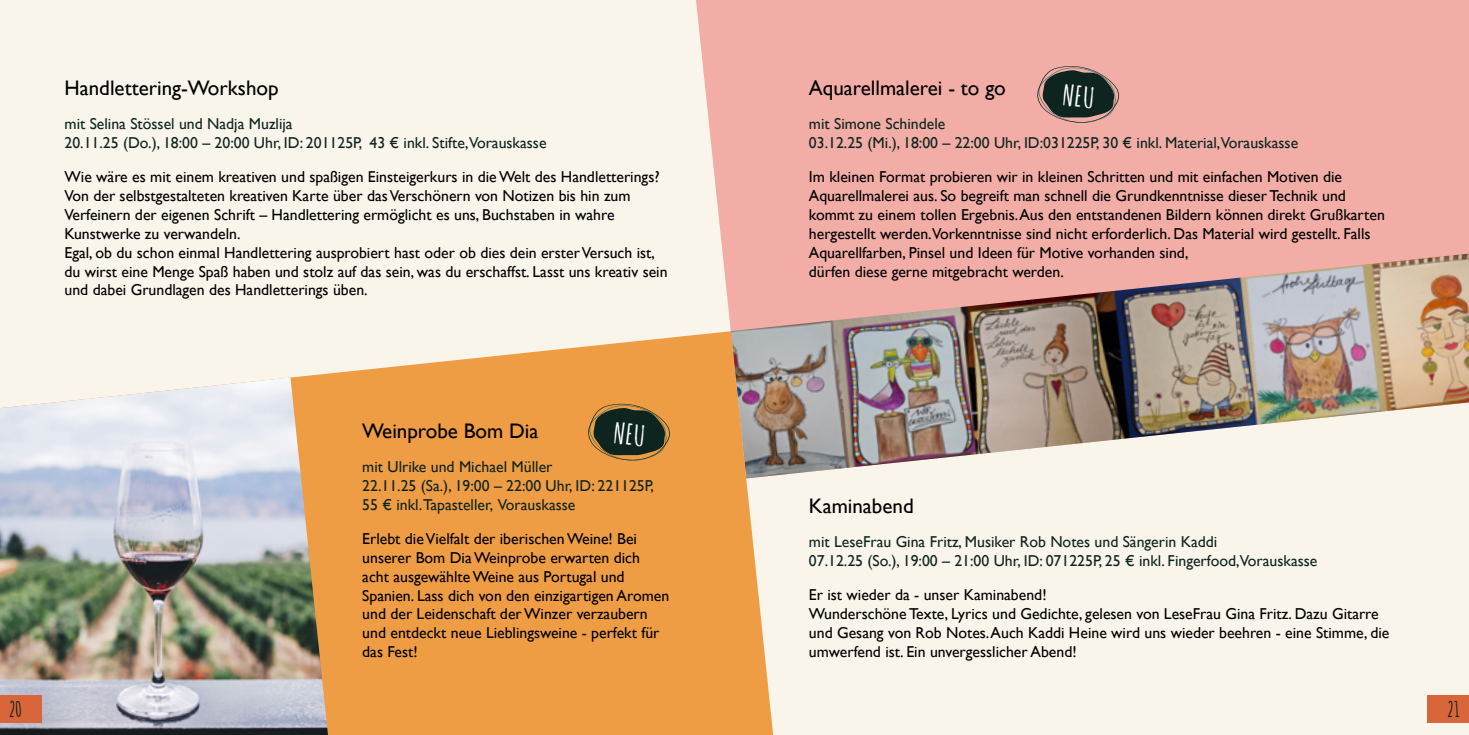
<style>
.page{position:relative;width:1469px;height:735px;background:#fff}
.page>*{position:absolute;margin:0;border:0;box-sizing:border-box;transform-origin:0 0}
.t1{font:21px "Gill Sans";color:#000}
.t2{font:700 21px "Amatic SC";color:#0e241f}
.t3{font:15.75px/18.9px "Gill Sans";color:#000}
.t4{font:15.75px/18.9px "Gill Sans";color:#0e241f}
</style>
<div class="page">
<div style="left:0;top:0;width:1468px;height:734px;background:#f9f5eb"></div>
<div style="left:696px;top:0;width:772px;height:331px;background:#f1ada6"></div>
<img style="left:730px;top:253px;width:738px;height:225px">
<svg style="left:0;top:331px;width:773px;height:403px;background:#eea95e"></svg>
<img style="left:0;top:377px;width:328px;height:357px">
<div style="left:1427px;top:694px;width:41px;height:28px;background:#d96639"></div>
<div style="left:0;top:694px;width:42px;height:28px;background:#d96639"></div>
<svg style="left:587px;top:402px;width:84px;height:59px;background:#67552f"></svg>
<svg style="left:1036px;top:64px;width:84px;height:60px;background:#6a5d57"></svg>
<h1 class="t1" style="left:65px;top:76px;width:215px">Handlettering-Workshop</h1>
<p class="t4" style="left:65px;top:114px;width:483px">mit Selina Stössel und Nadja Muzlija<br>20.11.25 (Do.), 18:00 – 20:00 Uhr, ID: 201125P, 43 € inkl. Stifte,Vorauskasse</p>
<p class="t3" style="left:65px;top:167px;width:604px">Wie wäre es mit einem kreativen und spaßigen Einsteigerkurs in die Welt des Handletterings?<br>Von der selbstgestalteten kreativen Karte über das Verschönern von Notizen bis hin zum Verfeinern der eigenen Schrift – Handlettering ermöglicht es uns, Buchstaben in wahre Kunstwerke zu verwandeln.<br>Egal, ob du schon einmal Handlettering ausprobiert hast oder ob dies dein erster Versuch ist, du wirst eine Menge Spaß haben und stolz auf das sein, was du erschaffst. Lasst uns kreativ sein und dabei Grundlagen des Handletterings üben.</p>
<h1 class="t1" style="left:362px;top:418px;width:178px">Weinprobe Bom Dia</h1>
<p class="t4" style="left:362px;top:457px;width:293px">mit Ulrike und Michael Müller<br>22.11.25 (Sa.), 19:00 – 22:00 Uhr, ID: 221125P,<br>55 € inkl.Tapasteller, Vorauskasse</p>
<p class="t3" style="left:362px;top:528px;width:308px">Erlebt die Vielfalt der iberischen Weine! Bei unserer Bom Dia Weinprobe erwarten dich acht ausgewählte Weine aus Portugal und Spanien. Lass dich von den einzigartigen Aromen und der Leidenschaft der Winzer verzaubern und entdeckt neue Lieblingsweine - perfekt für das Fest!</p>
<h1 class="t1" style="left:809px;top:76px;width:198px">Aquarellmalerei - to go</h1>
<p class="t4" style="left:809px;top:114px;width:491px">mit Simone Schindele<br>03.12.25 (Mi.), 18:00 – 22:00 Uhr, ID:031225P, 30 € inkl. Material,Vorauskasse</p>
<p class="t3" style="left:809px;top:167px;width:577px">Im kleinen Format probieren wir in kleinen Schritten und mit einfachen Motiven die Aquarellmalerei aus. So begreift man schnell die Grundkenntnisse dieser Technik und kommt zu einem tollen Ergebnis. Aus den entstandenen Bildern können direkt Grußkarten hergestellt werden.Vorkenntnisse sind nicht erforderlich. Das Material wird gestellt. Falls Aquarellfarben, Pinsel und Ideen für Motive vorhanden sind,<br>dürfen diese gerne mitgebracht werden.</p>
<h1 class="t1" style="left:809px;top:493px;width:106px">Kaminabend</h1>
<p class="t4" style="left:809px;top:532px;width:510px">mit LeseFrau Gina Fritz, Musiker Rob Notes und Sängerin Kaddi<br>07.12.25 (So.), 19:00 – 21:00 Uhr, ID: 071225P, 25 € inkl. Fingerfood,Vorauskasse</p>
<p class="t3" style="left:809px;top:584px;width:582px">Er ist wieder da - unser Kaminabend!<br>Wunderschöne Texte, Lyrics und Gedichte, gelesen von LeseFrau Gina Fritz. Dazu Gitarre und Gesang von Rob Notes. Auch Kaddi Heine wird uns wieder beehren - eine Stimme, die umwerfend ist. Ein unvergesslicher Abend!</p>
<h1 class="t2" style="left:9px;top:693px;width:14px">20</h1>
<h1 class="t2" style="left:1447px;top:693px;width:14px">21</h1>
</div>
